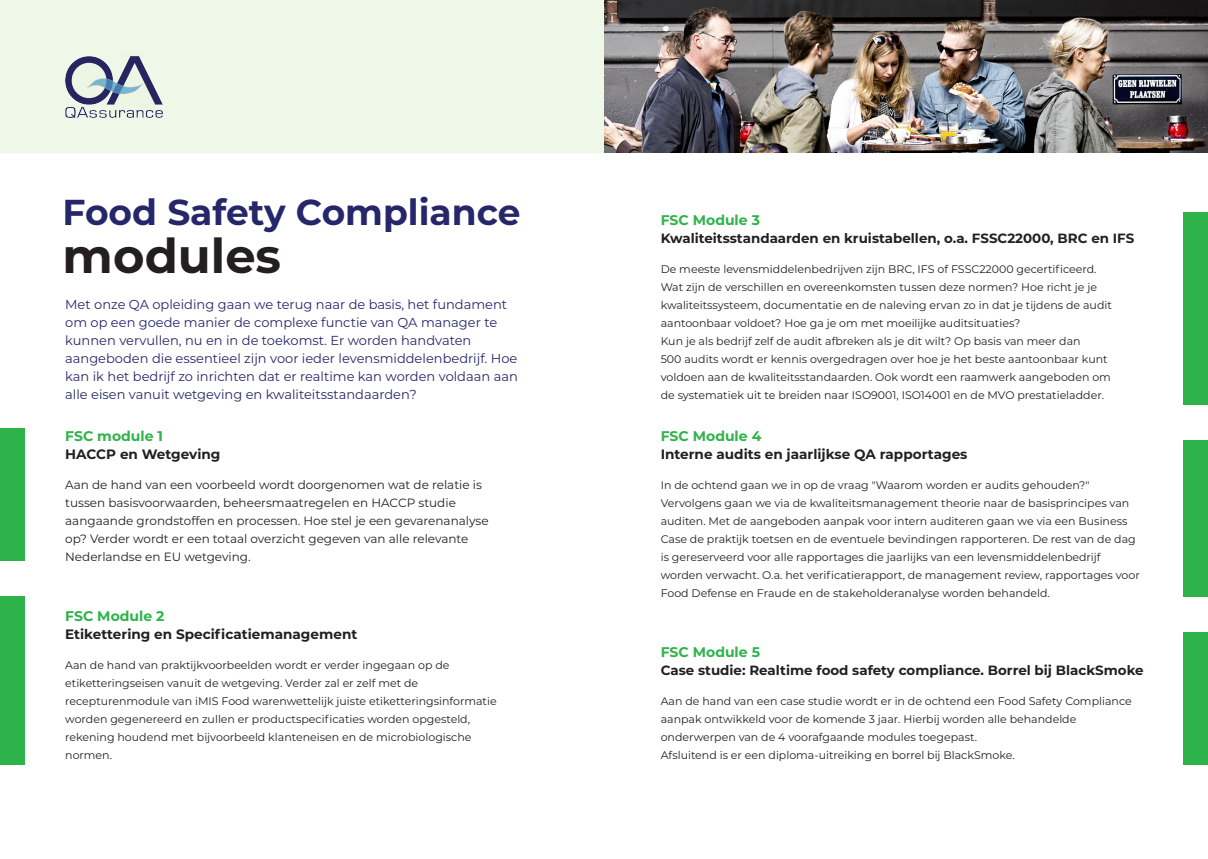
<style>
.page{position:relative;width:1208px;height:859px;background:#fff}
.page>*{position:absolute;margin:0;border:0;box-sizing:border-box;transform-origin:0 0}
.t1{font:700 48px "Montserrat";color:#231f20}
.t2{font:700 36px "Montserrat";color:#26276a}
.t3{font:700 14px "Montserrat";color:#2eb34a}
.t4{font:700 13.6px "Montserrat";color:#231f20}
.t5{font:700 13.4px "Montserrat";color:#231f20}
.t6{font:13px/18px "Montserrat";color:#26276a}
.t7{font:12px/18px "Montserrat";color:#231f20}
.t8{font:11px/18px "Montserrat";color:#231f20}
</style>
<div class="page">
<div style="left:0;top:429px;width:25px;height:132px;background:#2eb34a"></div>
<div style="left:0;top:597px;width:25px;height:168px;background:#2eb34a"></div>
<div style="left:1183px;top:633px;width:25px;height:132px;background:#2eb34a"></div>
<div style="left:1183px;top:441px;width:25px;height:156px;background:#2eb34a"></div>
<div style="left:1183px;top:213px;width:25px;height:192px;background:#2eb34a"></div>
<div style="left:1px;top:0;width:603px;height:153px;background:#eff7e8"></div>
<img style="left:65px;top:56px;width:98px;height:61px">
<img style="left:604px;top:0;width:604px;height:153px">
<h2 class="t2" style="left:63px;top:190px;width:459px">Food Safety Compliance</h2>
<h1 class="t1" style="left:63px;top:226px;width:220px">modules</h1>
<p class="t6" style="left:65px;top:295px;width:454px">Met onze QA opleiding gaan we terug naar de basis, het fundament om op een goede manier de complexe functie van QA manager te kunnen vervullen, nu en in de toekomst. Er worden handvaten aangeboden die essentieel zijn voor ieder levensmiddelenbedrijf. Hoe kan ik het bedrijf zo inrichten dat er realtime kan worden voldaan aan alle eisen vanuit wetgeving en kwaliteitsstandaarden?</p>
<p class="t3" style="left:65px;top:427px;width:99px">FSC module 1</p>
<p class="t4" style="left:65px;top:445px;width:157px">HACCP en Wetgeving</p>
<p class="t7" style="left:65px;top:475px;width:425px">Aan de hand van een voorbeeld wordt doorgenomen wat de relatie is tussen basisvoorwaarden, beheersmaatregelen en HACCP studie aangaande grondstoffen en processen. Hoe stel je een gevarenanalyse op? Verder wordt er een totaal overzicht gegeven van alle relevante Nederlandse en EU wetgeving.</p>
<p class="t3" style="left:65px;top:607px;width:101px">FSC Module 2</p>
<p class="t4" style="left:65px;top:625px;width:294px">Etikettering en Specificatiemanagement</p>
<p class="t8" style="left:65px;top:656px;width:433px">Aan de hand van praktijkvoorbeelden wordt er verder ingegaan op de etiketteringseisen vanuit de wetgeving. Verder zal er zelf met de recepturenmodule van iMIS Food warenwettelijk juiste etiketteringsinformatie worden gegenereerd en zullen er productspecificaties worden opgesteld, rekening houdend met bijvoorbeeld klanteneisen en de microbiologische normen.</p>
<p class="t3" style="left:660px;top:211px;width:101px">FSC Module 3</p>
<p class="t5" style="left:660px;top:230px;width:475px">Kwaliteitsstandaarden en kruistabellen, o.a. FSSC22000, BRC en IFS</p>
<p class="t8" style="left:660px;top:260px;width:453px">De meeste levensmiddelenbedrijven zijn BRC, IFS of FSSC22000 gecertificeerd.<br>Wat zijn de verschillen en overeenkomsten tussen deze normen? Hoe richt je je kwaliteitssysteem, documentatie en de naleving ervan zo in dat je tijdens de audit aantoonbaar voldoet? Hoe ga je om met moeilijke auditsituaties?<br>Kun je als bedrijf zelf de audit afbreken als je dit wilt? Op basis van meer dan<br>500 audits wordt er kennis overgedragen over hoe je het beste aantoonbaar kunt voldoen aan de kwaliteitsstandaarden. Ook wordt een raamwerk aangeboden om de systematiek uit te breiden naar ISO9001, ISO14001 en de MVO prestatieladder.</p>
<p class="t3" style="left:660px;top:427px;width:102px">FSC Module 4</p>
<p class="t4" style="left:660px;top:445px;width:308px">Interne audits en jaarlijkse QA rapportages</p>
<p class="t8" style="left:660px;top:476px;width:480px">In de ochtend gaan we in op de vraag "Waarom worden er audits gehouden?" Vervolgens gaan we via de kwaliteitsmanagement theorie naar de basisprincipes van auditen. Met de aangeboden aanpak voor intern auditeren gaan we via een Business Case de praktijk toetsen en de eventuele bevindingen rapporteren. De rest van de dag is gereserveerd voor alle rapportages die jaarlijks van een levensmiddelenbedrijf worden verwacht. O.a. het verificatierapport, de management review, rapportages voor Food Defense en Fraude en de stakeholderanalyse worden behandeld.</p>
<p class="t3" style="left:660px;top:643px;width:101px">FSC Module 5</p>
<p class="t5" style="left:660px;top:662px;width:484px">Case studie: Realtime food safety compliance. Borrel bij BlackSmoke</p>
<p class="t8" style="left:660px;top:692px;width:472px">Aan de hand van een case studie wordt er in de ochtend een Food Safety Compliance aanpak ontwikkeld voor de komende 3 jaar. Hierbij worden alle behandelde onderwerpen van de 4 voorafgaande modules toegepast.<br>Afsluitend is er een diploma-uitreiking en borrel bij BlackSmoke.</p>
</div>
